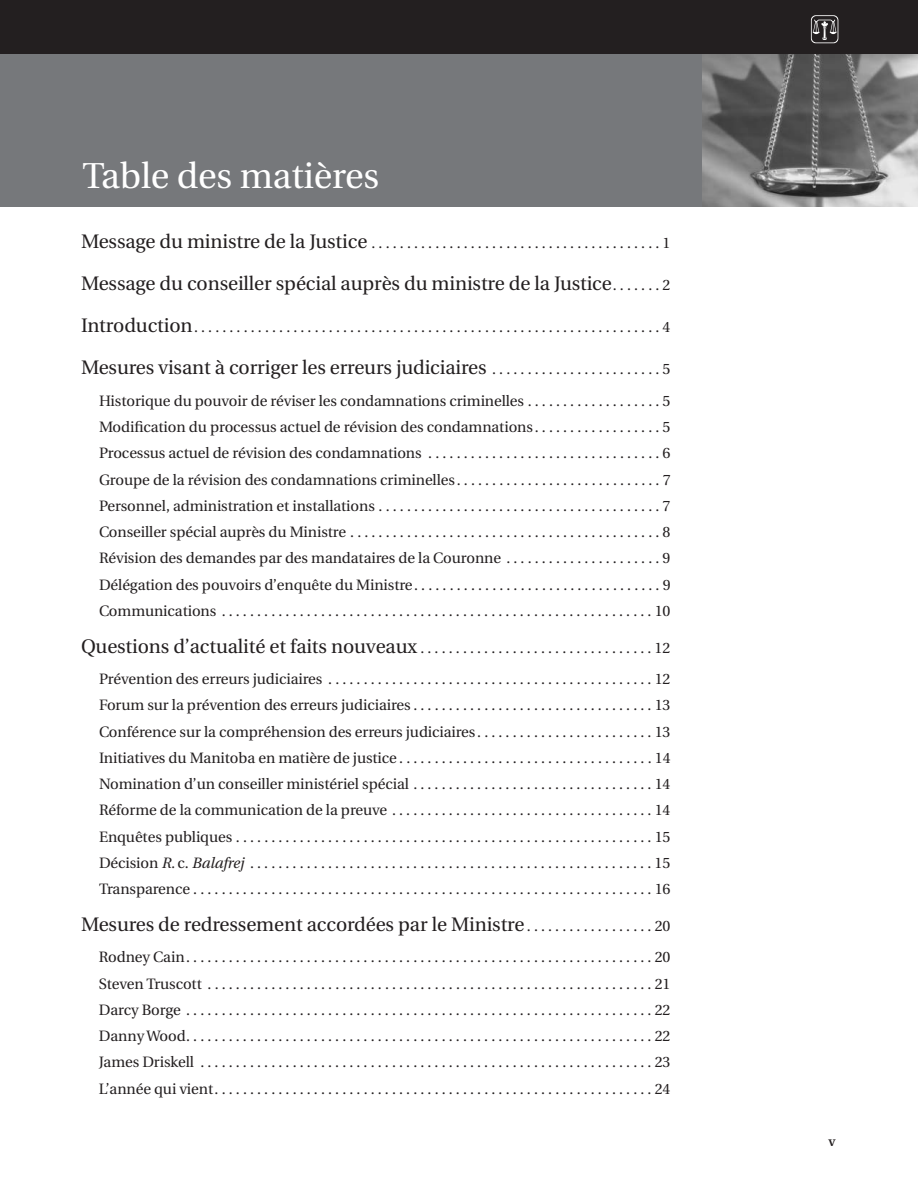
<style>
.page{position:relative;width:918px;height:1188px;background:#fff}
.page>*{position:absolute;margin:0;border:0;box-sizing:border-box;transform-origin:0 0}
.t1{font:36px "Utopia";letter-spacing:-.005em;color:#fff}
.t2{font:19.5px "Utopia";letter-spacing:-.005em;color:#231f20}
.t3{font:15px/26.2px "Utopia";letter-spacing:-.005em;color:#231f20;text-align:justify}
.t4{font:600 13.5px "Utopia";color:#231f20}
.s1{font-size:19.5px}
.s2{font-size:15px}
.s3{font-style:italic}
</style>
<div class="page">
<img style="left:702px;top:54px;width:216px;height:153px">
<div style="left:0;top:0;width:918px;height:54px;background:#231f20"></div>
<svg style="left:811px;top:15px;width:27px;height:28px"></svg>
<div style="left:0;top:54px;width:702px;height:153px;background:#76787b"></div>
<h1 class="t1" style="left:82px;top:161px;width:298px">Table des matières</h1>
<p class="t3" style="left:81px;top:232px;width:591px"><span class="s1">Message du ministre de la Justice</span> . . . . . . . . . . . . . . . . . . . . . . . . . . . . . . . . . . . . . . . . . 1</p>
<h2 class="t2" style="left:81px;top:276px;width:591px">Message du conseiller spécial auprès du ministre de la Justice<span class="s2">. . . . . . . 2</span></h2>
<p class="t3" style="left:81px;top:316px;width:591px"><span class="s1">Introduction</span>. . . . . . . . . . . . . . . . . . . . . . . . . . . . . . . . . . . . . . . . . . . . . . . . . . . . . . . . . . . . . . . . . . 4</p>
<h2 class="t2" style="left:81px;top:360px;width:591px">Mesures visant à corriger les erreurs judiciaires <span class="s2">. . . . . . . . . . . . . . . . . . . . . . . . 5</span></h2>
<p class="t3" style="left:99px;top:389px;width:573px">Historique du pouvoir de réviser les condamnations criminelles . . . . . . . . . . . . . . . . . . . 5<br>Modification du processus actuel de révision des condamnations . . . . . . . . . . . . . . . . . . 5<br>Processus actuel de révision des condamnations . . . . . . . . . . . . . . . . . . . . . . . . . . . . . . . . . 6<br>Groupe de la révision des condamnations criminelles . . . . . . . . . . . . . . . . . . . . . . . . . . . . . 7<br>Personnel, administration et installations . . . . . . . . . . . . . . . . . . . . . . . . . . . . . . . . . . . . . . . . 7<br>Conseiller spécial auprès du Ministre . . . . . . . . . . . . . . . . . . . . . . . . . . . . . . . . . . . . . . . . . . . . 8<br>Révision des demandes par des mandataires de la Couronne . . . . . . . . . . . . . . . . . . . . . . 9<br>Délégation des pouvoirs d’enquête du Ministre. . . . . . . . . . . . . . . . . . . . . . . . . . . . . . . . . . . 9<br>Communications . . . . . . . . . . . . . . . . . . . . . . . . . . . . . . . . . . . . . . . . . . . . . . . . . . . . . . . . . . . . . 10</p>
<h2 class="t2" style="left:81px;top:638px;width:591px">Questions d’actualité et faits nouveaux <span class="s2">. . . . . . . . . . . . . . . . . . . . . . . . . . . . . . . . . 12</span></h2>
<p class="t3" style="left:99px;top:667px;width:573px">Prévention des erreurs judiciaires . . . . . . . . . . . . . . . . . . . . . . . . . . . . . . . . . . . . . . . . . . . . . . 12<br>Forum sur la prévention des erreurs judiciaires . . . . . . . . . . . . . . . . . . . . . . . . . . . . . . . . . . 13<br>Conférence sur la compréhension des erreurs judiciaires . . . . . . . . . . . . . . . . . . . . . . . . . 13<br>Initiatives du Manitoba en matière de justice . . . . . . . . . . . . . . . . . . . . . . . . . . . . . . . . . . . . 14<br>Nomination d’un conseiller ministériel spécial . . . . . . . . . . . . . . . . . . . . . . . . . . . . . . . . . . 14<br>Réforme de la communication de la preuve . . . . . . . . . . . . . . . . . . . . . . . . . . . . . . . . . . . . . 14<br>Enquêtes publiques . . . . . . . . . . . . . . . . . . . . . . . . . . . . . . . . . . . . . . . . . . . . . . . . . . . . . . . . . . . 15<br>Décision <span class="s3">R.</span> c. <span class="s3">Balafrej</span> . . . . . . . . . . . . . . . . . . . . . . . . . . . . . . . . . . . . . . . . . . . . . . . . . . . . . . . . . 15<br>Transparence . . . . . . . . . . . . . . . . . . . . . . . . . . . . . . . . . . . . . . . . . . . . . . . . . . . . . . . . . . . . . . . . . 16</p>
<h2 class="t2" style="left:81px;top:916px;width:591px">Mesures de redressement accordées par le Ministre <span class="s2">. . . . . . . . . . . . . . . . . . 20</span></h2>
<p class="t3" style="left:99px;top:946px;width:573px">Rodney Cain. . . . . . . . . . . . . . . . . . . . . . . . . . . . . . . . . . . . . . . . . . . . . . . . . . . . . . . . . . . . . . . . . . 20<br>Steven Truscott . . . . . . . . . . . . . . . . . . . . . . . . . . . . . . . . . . . . . . . . . . . . . . . . . . . . . . . . . . . . . . . 21<br>Darcy Borge . . . . . . . . . . . . . . . . . . . . . . . . . . . . . . . . . . . . . . . . . . . . . . . . . . . . . . . . . . . . . . . . . . 22<br>Danny Wood. . . . . . . . . . . . . . . . . . . . . . . . . . . . . . . . . . . . . . . . . . . . . . . . . . . . . . . . . . . . . . . . . . 22<br>James Driskell . . . . . . . . . . . . . . . . . . . . . . . . . . . . . . . . . . . . . . . . . . . . . . . . . . . . . . . . . . . . . . . . 23<br>L’année qui vient. . . . . . . . . . . . . . . . . . . . . . . . . . . . . . . . . . . . . . . . . . . . . . . . . . . . . . . . . . . . . . 24</p>
<p class="t4" style="left:828px;top:1135px;width:9px">v</p>
</div>
